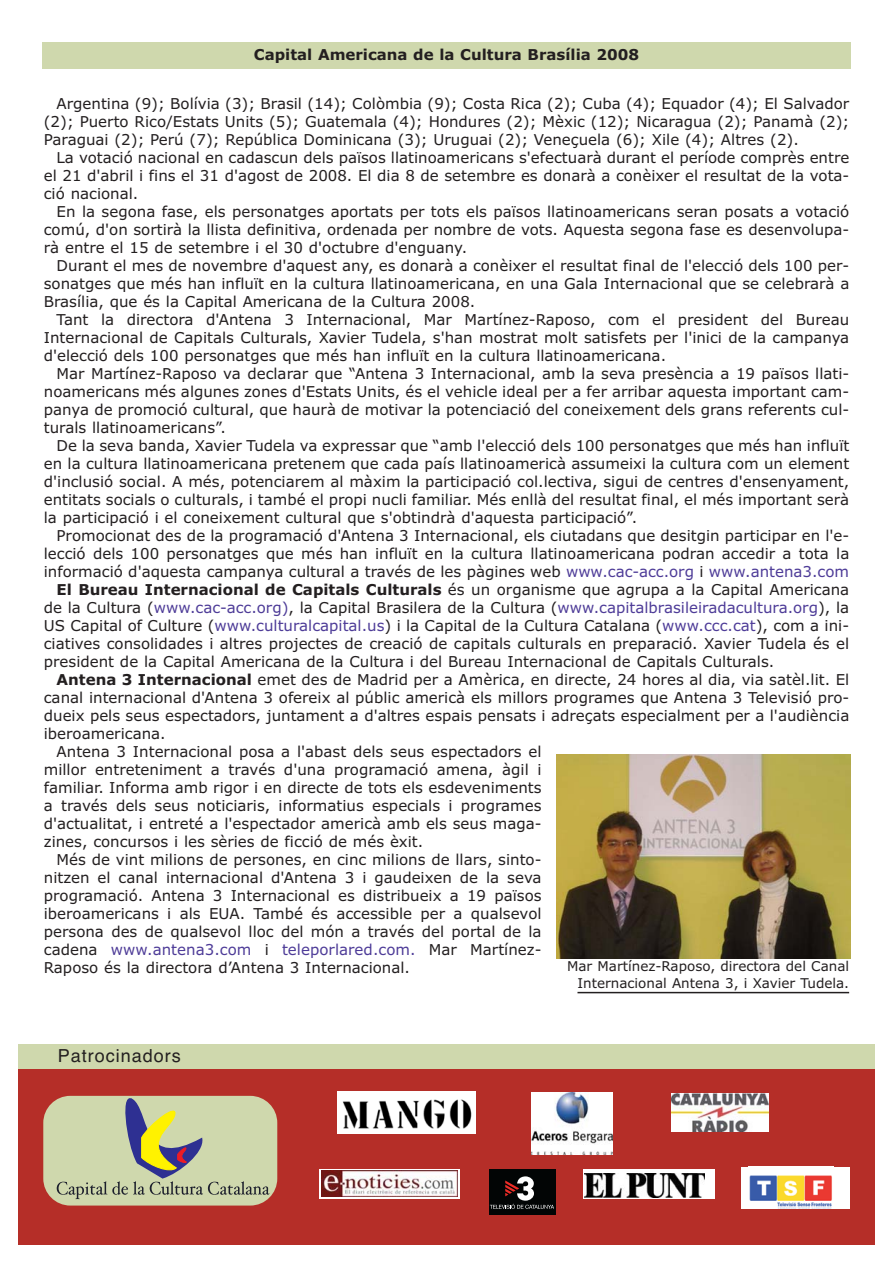
<style>
.page{position:relative;width:893px;height:1263px;background:#fff}
.page>*{position:absolute;margin:0;border:0;box-sizing:border-box;transform-origin:0 0}
.t1{font:18px "Helvetica";letter-spacing:.055em;color:#231f20}
.t2{font:15px/18px "Verdana";color:#231f20;text-align:justify}
.t3{font:15px "Verdana";color:#4e3c98}
.t4{font:700 15px "Verdana";color:#231f20}
.t5{font:13.5px/16.2px "Verdana";color:#231f20;text-align:right}
.s1{color:#4e3c98}
.s2{font-weight:700}
.s3{color:#231f20}
</style>
<div class="page">
<div style="left:18px;top:1045px;width:856px;height:200px;background:#b52e28"></div>
<img style="left:531px;top:1093px;width:81px;height:61px">
<div style="left:489px;top:1169px;width:66px;height:45px;background:#020505"></div>
<svg style="left:490px;top:1176px;width:64px;height:33px"></svg>
<div style="left:583px;top:1169px;width:132px;height:30px;background:#fff"></div>
<img style="left:585px;top:1173px;width:119px;height:24px">
<img style="left:672px;top:1093px;width:97px;height:39px">
<div style="left:337px;top:1091px;width:138px;height:42px;background:#fff"></div>
<img style="left:343px;top:1099px;width:129px;height:30px">
<div style="left:320px;top:1169px;width:140px;height:30px;background:linear-gradient(to right,#fff,#fff)"></div>
<img style="left:322px;top:1170px;width:135px;height:27px">
<div style="left:741px;top:1167px;width:108px;height:41px;background:#fff"></div>
<img style="left:749px;top:1175px;width:83px;height:33px">
<div style="left:18px;top:1044px;width:856px;height:25px;background:#cfd8ad"></div>
<div style="left:43px;top:1096px;width:234px;height:110px;background:#cfd8ad;border-radius:27px"></div>
<svg style="left:57px;top:1095px;width:212px;height:104px"></svg>
<div style="left:42px;top:43px;width:808px;height:26px;background:#cfd8ad"></div>
<img style="left:556px;top:754px;width:294px;height:205px">
<hr style="left:577px;top:992px;width:272px;height:1px;background:#231f20">
<p class="t4" style="left:254px;top:49px;width:387px">Capital Americana de la Cultura Brasília 2008</p>
<p class="t2" style="left:44px;top:96px;width:807px;text-indent:13px">Argentina (9); Bolívia (3); Brasil (14); Colòmbia (9); Costa Rica (2); Cuba (4); Equador (4); El Salvador (2); Puerto Rico/Estats Units (5); Guatemala (4); Hondures (2); Mèxic (12); Nicaragua (2); Panamà (2); Paraguai (2); Perú (7); República Dominicana (3); Uruguai (2); Veneçuela (6); Xile (4); Altres (2).</p>
<p class="t2" style="left:44px;top:150px;width:807px;text-indent:13px">La votació nacional en cadascun dels països llatinoamericans s'efectuarà durant el període comprès entre el 21 d'abril i fins el 31 d'agost de 2008. El dia 8 de setembre es donarà a conèixer el resultat de la vota&shy;ció nacional.</p>
<p class="t2" style="left:44px;top:204px;width:807px;text-indent:13px">En la segona fase, els personatges aportats per tots els països llatinoamericans seran posats a votació comú, d'on sortirà la llista definitiva, ordenada per nombre de vots. Aquesta segona fase es desenvolupa&shy;rà entre el 15 de setembre i el 30 d'octubre d'enguany.</p>
<p class="t2" style="left:44px;top:258px;width:807px;text-indent:13px">Durant el mes de novembre d'aquest any, es donarà a conèixer el resultat final de l'elecció dels 100 per&shy;sonatges que més han influït en la cultura llatinoamericana, en una Gala Internacional que se celebrarà a Brasília, que és la Capital Americana de la Cultura 2008.</p>
<p class="t2" style="left:44px;top:312px;width:807px;text-indent:13px">Tant la directora d'Antena 3 Internacional, Mar Martínez-Raposo, com el president del Bureau Internacional de Capitals Culturals, Xavier Tudela, s'han mostrat molt satisfets per l'inici de la campanya d'elecció dels 100 personatges que més han influït en la cultura llatinoamericana.</p>
<p class="t2" style="left:44px;top:366px;width:807px;text-indent:13px">Mar Martínez-Raposo va declarar que “Antena 3 Internacional, amb la seva presència a 19 països llati&shy;noamericans més algunes zones d'Estats Units, és el vehicle ideal per a fer arribar aquesta important cam&shy;panya de promoció cultural, que haurà de motivar la potenciació del coneixement dels grans referents cul&shy;turals llatinoamericans”.</p>
<p class="t2" style="left:44px;top:438px;width:807px;text-indent:13px">De la seva banda, Xavier Tudela va expressar que “amb l'elecció dels 100 personatges que més han influït en la cultura llatinoamericana pretenem que cada país llatinoamericà assumeixi la cultura com un element d'inclusió social. A més, potenciarem al màxim la participació col.lectiva, sigui de centres d'ensenyament, entitats socials o culturals, i també el propi nucli familiar. Més enllà del resultat final, el més important serà la participació i el coneixement cultural que s'obtindrà d'aquesta participació”.</p>
<p class="t2" style="left:57px;top:528px;width:794px">Promocionat des de la programació d'Antena 3 Internacional, els ciutadans que desitgin participar en l'e-</p>
<p class="t2" style="left:44px;top:546px;width:807px">lecció dels 100 personatges que més han influït en la cultura llatinoamericana podran accedir a tota la</p>
<p class="t2" style="left:44px;top:564px;width:806px">informació d'aquesta campanya cultural a través de les pàgines web <span class="s1">www.cac-acc.org</span> i <span class="s1">www.antena3.com</span></p>
<p class="t2" style="left:57px;top:582px;width:794px"><span class="s2">El Bureau Internacional de Capitals Culturals</span> és un organisme que agrupa a la Capital Americana</p>
<p class="t3" style="left:44px;top:602px;width:806px"><span class="s3">de la Cultura (</span>www.cac-acc.org)<span class="s3">, la Capital Brasilera de la Cultura (</span>www.capitalbrasileiradacultura.org<span class="s3">), la</span></p>
<p class="t2" style="left:44px;top:618px;width:806px">US Capital of Culture (<span class="s1">www.culturalcapital.us</span>) i la Capital de la Cultura Catalana (<span class="s1">www.ccc.cat</span>), com a ini-</p>
<p class="t2" style="left:44px;top:636px;width:807px">ciatives consolidades i altres projectes de creació de capitals culturals en preparació. Xavier Tudela és el</p>
<p class="t2" style="left:44px;top:654px;width:732px">president de la Capital Americana de la Cultura i del Bureau Internacional de Capitals Culturals.</p>
<p class="t2" style="left:57px;top:672px;width:794px"><span class="s2">Antena 3 Internacional</span> emet des de Madrid per a Amèrica, en directe, 24 hores al dia, via satèl.lit. El</p>
<p class="t2" style="left:44px;top:690px;width:807px">canal internacional d'Antena 3 ofereix al públic americà els millors programes que Antena 3 Televisió pro-</p>
<p class="t2" style="left:44px;top:708px;width:807px">dueix pels seus espectadors, juntament a d'altres espais pensats i adreçats especialment per a l'audiència</p>
<p class="t2" style="left:44px;top:726px;width:123px">iberoamericana.</p>
<p class="t2" style="left:57px;top:744px;width:486px">Antena 3 Internacional posa a l'abast dels seus espectadors el</p>
<p class="t2" style="left:44px;top:762px;width:499px">millor entreteniment a través d'una programació amena, àgil i</p>
<p class="t2" style="left:44px;top:780px;width:499px">familiar. Informa amb rigor i en directe de tots els esdeveniments</p>
<p class="t2" style="left:44px;top:798px;width:499px">a través dels seus noticiaris, informatius especials i programes</p>
<p class="t2" style="left:44px;top:816px;width:499px">d'actualitat, i entreté a l'espectador americà amb els seus maga-</p>
<p class="t2" style="left:44px;top:834px;width:381px">zines, concursos i les sèries de ficció de més èxit.</p>
<p class="t2" style="left:57px;top:852px;width:486px">Més de vint milions de persones, en cinc milions de llars, sinto-</p>
<p class="t2" style="left:44px;top:870px;width:499px">nitzen el canal internacional d'Antena 3 i gaudeixen de la seva</p>
<p class="t2" style="left:44px;top:888px;width:499px">programació. Antena 3 Internacional es distribueix a 19 països</p>
<p class="t2" style="left:44px;top:906px;width:499px">iberoamericans i als EUA. També és accessible per a qualsevol</p>
<p class="t2" style="left:44px;top:924px;width:499px">persona des de qualsevol lloc del món a través del portal de la</p>
<p class="t3" style="left:44px;top:944px;width:499px"><span class="s3">cadena</span> www.antena3.com <span class="s3">i</span> teleporlared.com. <span class="s3">Mar Martínez-</span></p>
<p class="t2" style="left:44px;top:960px;width:368px">Raposo és la directora d’Antena 3 Internacional.</p>
<p class="t5" style="left:567px;top:960px;width:284px">Mar Martínez-Raposo, directora del Canal<br>Internacional Antena 3, i Xavier Tudela.</p>
<p class="t1" style="left:58px;top:1049px;width:125px">Patrocinadors</p>
</div>
